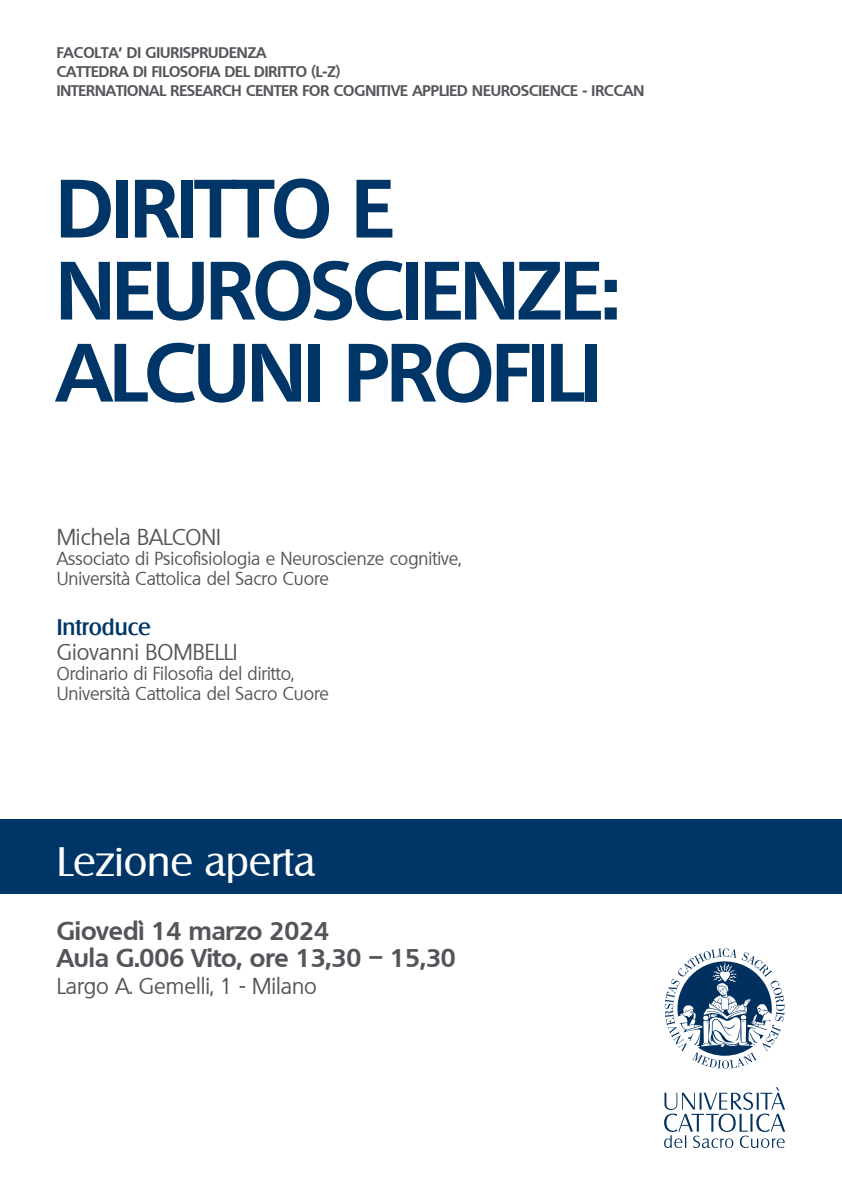
<style>
.page{position:relative;width:842px;height:1191px;background:#fff}
.page>*{position:absolute;margin:0;border:0;box-sizing:border-box;transform-origin:0 0}
.t1{font:700 80px/82px "Quebec";letter-spacing:-.015em;color:#003667}
.t2{font:40px "Salzburg";color:#fff}
.t3{font:700 25px/27px "Quebec";color:#54555a}
.t4{font:22px "Quebec";color:#54555a}
.t5{font:500 22px "Salzburg";color:#003667}
.t6{font:18px/20px "Quebec";color:#54555a}
.t7{font:700 15px/19px "Quebec";color:#54555a}
</style>
<div class="page">
<div style="left:0;top:819px;width:842px;height:75px;background:#003667"></div>
<svg style="left:665px;top:948px;width:119px;height:120px"></svg>
<svg style="left:664px;top:1087px;width:121px;height:61px"></svg>
<p class="t7" style="left:57px;top:42px;width:589px">FACOLTA’ DI GIURISPRUDENZA<br>CATTEDRA DI FILOSOFIA DEL DIRITTO (L-Z)<br>INTERNATIONAL RESEARCH CENTER FOR COGNITIVE APPLIED NEUROSCIENCE - IRCCAN</p>
<h1 class="t1" style="left:57px;top:165px;width:565px">DIRITTO E<br>NEUROSCIENZE:<br>ALCUNI PROFILI</h1>
<p class="t4" style="left:57px;top:522px;width:166px">Michela BALCONI</p>
<p class="t6" style="left:57px;top:548px;width:406px">Associato di Psicofisiologia e Neuroscienze cognitive,<br>Università Cattolica del Sacro Cuore</p>
<p class="t5" style="left:57px;top:613px;width:96px">Introduce</p>
<p class="t4" style="left:57px;top:637px;width:182px">Giovanni BOMBELLI</p>
<p class="t6" style="left:57px;top:663px;width:274px">Ordinario di Filosofia del diritto,<br>Università Cattolica del Sacro Cuore</p>
<h2 class="t2" style="left:57px;top:837px;width:260px">Lezione aperta</h2>
<h3 class="t3" style="left:57px;top:917px;width:401px">Giovedì 14 marzo 2024<br>Aula G.006 Vito, ore 13,30 – 15,30</h3>
<p class="t4" style="left:57px;top:972px;width:262px">Largo A. Gemelli, 1 - Milano</p>
</div>
